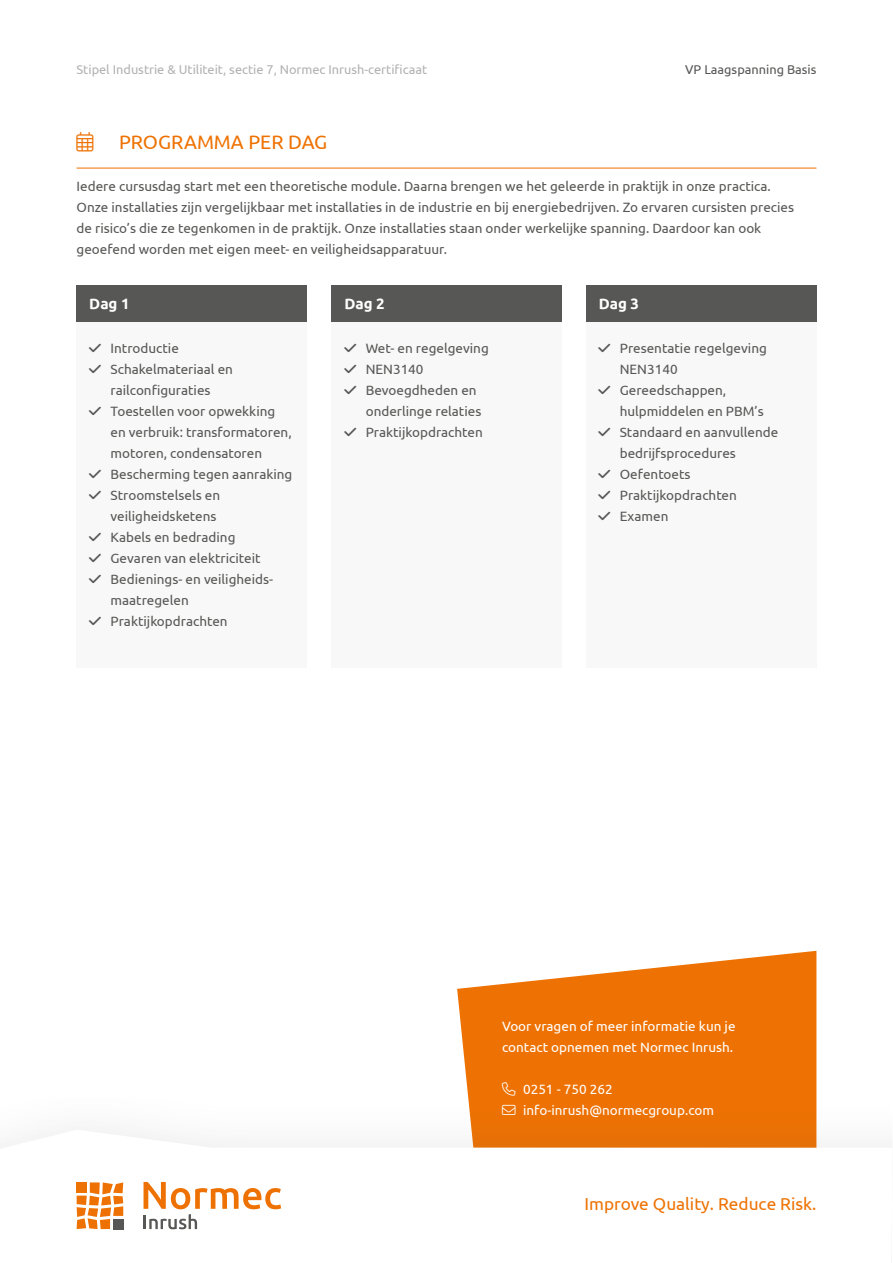
<style>
.page{position:relative;width:893px;height:1263px;background:#fff}
.page>*{position:absolute;margin:0;border:0;box-sizing:border-box;transform-origin:0 0}
.t1{font:19.5px "Ubuntu";color:#ee7203}
.t2{font:17.25px "Ubuntu";color:#ee7203}
.t3{font:700 15px "Ubuntu";color:#fff}
.t4{font:13.5px/21px "Ubuntu";color:#575756}
.t5{font:13.5px/21px "Ubuntu";color:#fff}
.t6{font:12.75px "Ubuntu";color:#b3b2b2}
.t7{font:12.75px "Ubuntu";color:#575756}
</style>
<div class="page">
<svg style="left:457px;top:951px;width:359px;height:146px;background:#f08526"></svg>
<div style="left:0;top:1097px;width:893px;height:166px;background:#575756;opacity:.15"></div>
<svg style="left:0;top:1130px;width:892px;height:133px"></svg>
<svg style="left:144px;top:1182px;width:137px;height:47px"></svg>
<svg style="left:77px;top:1182px;width:46px;height:47px"></svg>
<hr style="left:77px;top:168px;width:739px;height:1px;background:#ee7203">
<div style="left:77px;top:315px;width:230px;height:353px;background:#f8f8f8"></div>
<div style="left:332px;top:315px;width:230px;height:353px;background:#f8f8f8"></div>
<div style="left:586px;top:315px;width:230px;height:353px;background:#f8f8f8"></div>
<div style="left:77px;top:285px;width:230px;height:37px;background:#575756"></div>
<div style="left:586px;top:285px;width:230px;height:37px;background:#575756"></div>
<div style="left:332px;top:285px;width:230px;height:37px;background:#575756"></div>
<svg style="left:502px;top:1082px;width:14px;height:13px"></svg>
<p class="t6" style="left:77px;top:62px;width:352px">Stipel Industrie &amp; Utiliteit, sectie 7, Normec Inrush-certificaat</p>
<p class="t7" style="left:685px;top:62px;width:133px">VP Laagspanning Basis</p>
<h1 class="t1" style="left:77px;top:130px;width:252px">▲ PROGRAMMA PER DAG</h1>
<p class="t4" style="left:77px;top:175px;width:719px">Iedere cursusdag start met een theoretische module. Daarna brengen we het geleerde in praktijk in onze practica.<br>Onze installaties zijn vergelijkbaar met installaties in de industrie en bij energiebedrijven. Zo ervaren cursisten precies de risico’s die ze tegenkomen in de praktijk. Onze installaties staan onder werkelijke spanning. Daardoor kan ook geoefend worden met eigen meet- en veiligheidsapparatuur.</p>
<p class="t3" style="left:89px;top:295px;width:42px">Dag 1</p>
<p class="t3" style="left:344px;top:295px;width:42px">Dag 2</p>
<p class="t3" style="left:599px;top:295px;width:42px">Dag 3</p>
<p class="t4" style="left:111px;top:337px;width:183px">Introductie<br>Schakelmateriaal en railconfiguraties<br>Toestellen voor opwekking en verbruik: transformatoren, motoren, condensatoren<br>Bescherming tegen aanraking<br>Stroomstelsels en veiligheidsketens<br>Kabels en bedrading<br>Gevaren van elektriciteit<br>Bedienings- en veiligheids&shy;maatregelen<br>Praktijkopdrachten</p>
<p class="t4" style="left:620px;top:338px;width:160px">Presentatie regelgeving<br>NEN3140<br>Gereedschappen, hulpmiddelen en PBM’s<br>Standaard en aanvullende bedrijfsprocedures<br>Oefentoets<br>Praktijkopdrachten<br>Examen</p>
<p class="t4" style="left:366px;top:338px;width:125px">Wet- en regelgeving<br>NEN3140<br>Bevoegdheden en onderlinge relaties<br>Praktijkopdrachten</p>
<p class="t5" style="left:502px;top:1015px;width:235px">Voor vragen of meer informatie kun je contact opnemen met Normec Inrush.</p>
<p class="t5" style="left:523px;top:1078px;width:91px">0251 - 750 262</p>
<p class="t5" style="left:502px;top:1099px;width:213px">→ info-inrush@normecgroup.com</p>
<p class="t2" style="left:585px;top:1193px;width:233px">Improve Quality. Reduce Risk.</p>
</div>
